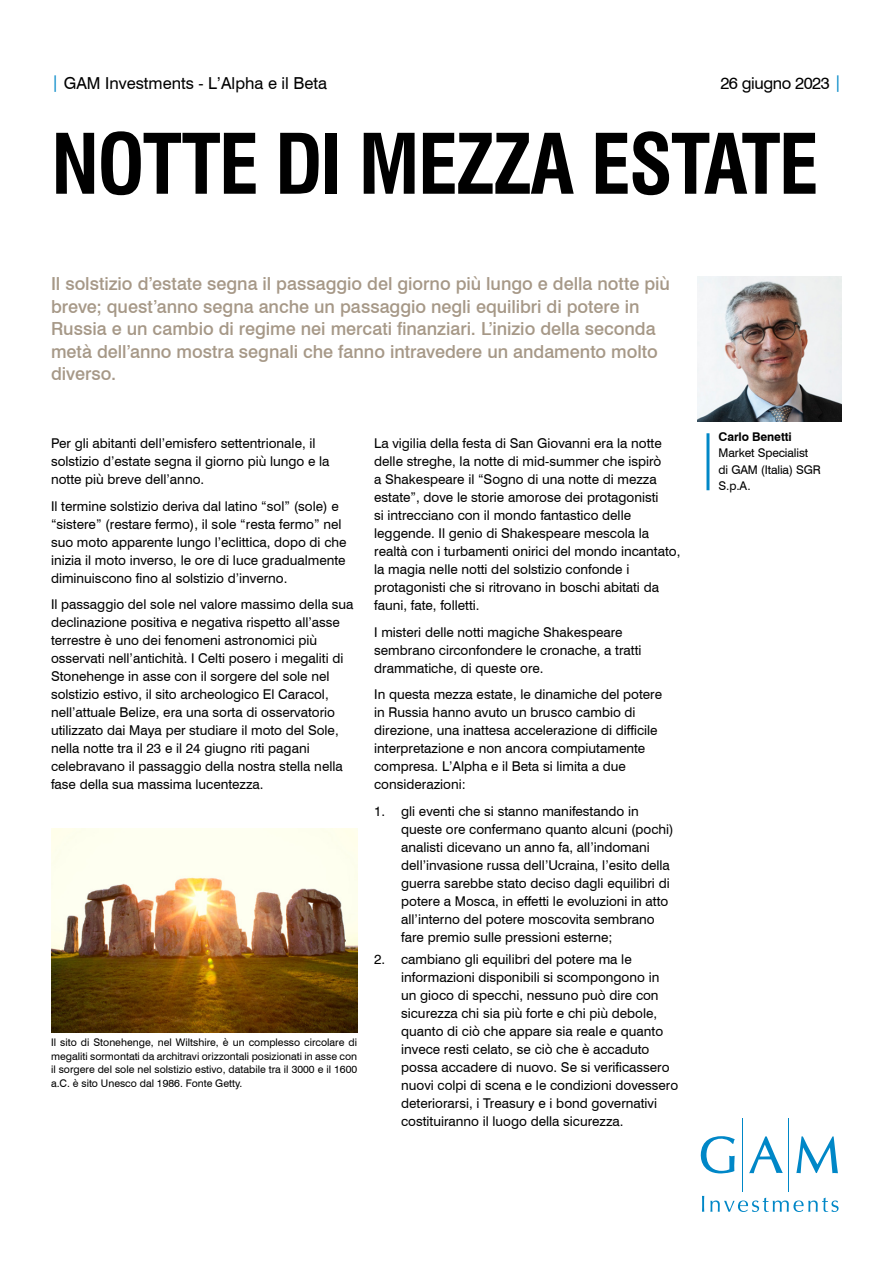
<style>
.page{position:relative;width:893px;height:1263px;background:#fff}
.page>*{position:absolute;margin:0;border:0;box-sizing:border-box;transform-origin:0 0}
.t1{font:700 condensed 81px "Swiss 721 BT";letter-spacing:-.025em;color:#000}
.SUBTITLE{font:500 18px/22.5px "Swiss 721 BT";color:#a69887}
.t2{font:16.5px "Swiss 721 BT";color:#000}
.t3{font:16.5px "Swiss 721 BT";letter-spacing:-.025em;color:#000}
.BODY_text{font:13.5px/18px "Swiss 721 BT";color:#000}
.t4{font:12px/16.5px "Swiss 721 BT";letter-spacing:-.01em;color:#000}
.DISCLAIMER{font:10.5px/13.5px "Swiss 721 BT";color:#000;text-align:justify}
.s1{color:#0087c7}
.s2{font-weight:700}
</style>
<div class="page">
<img style="left:51px;top:829px;width:306px;height:204px">
<img style="left:697px;top:276px;width:145px;height:145px">
<hr style="left:742px;top:1118px;width:1px;height:74px;background:#0087c7">
<hr style="left:789px;top:1118px;width:1px;height:74px;background:#0087c7">
<svg style="left:701px;top:1136px;width:34px;height:37px"></svg>
<svg style="left:749px;top:1136px;width:34px;height:37px"></svg>
<svg style="left:796px;top:1136px;width:42px;height:37px"></svg>
<svg style="left:702px;top:1196px;width:2px;height:16px"></svg>
<svg style="left:710px;top:1197px;width:128px;height:15px"></svg>
<hr style="left:706px;top:433px;width:3px;height:57px;background:#0087c7">
<p class="t2" style="left:51px;top:73px;width:277px"><span class="s1">|</span> GAM Investments - L’Alpha e il Beta</p>
<p class="t3" style="left:720px;top:73px;width:123px">26 giugno 2023 <span class="s1">|</span></p>
<p class="t1" style="left:51px;top:116px;width:769px">NOTTE DI MEZZA ESTATE</p>
<p class="SUBTITLE" style="left:51px;top:272px;width:620px">Il solstizio d’estate segna il passaggio del giorno più lungo e della notte più breve; quest’anno segna anche un passaggio negli equilibri di potere in Russia e un cambio di regime nei mercati finanziari. L’inizio della seconda metà dell’anno mostra segnali che fanno intravedere un andamento molto diverso.</p>
<p class="BODY_text" style="left:51px;top:434px;width:280px">Per gli abitanti dell’emisfero settentrionale, il solstizio d’estate segna il giorno più lungo e la notte più breve dell’anno.</p>
<p class="BODY_text" style="left:51px;top:497px;width:297px">Il termine solstizio deriva dal latino “sol” (sole) e “sistere” (restare fermo), il sole “resta fermo” nel suo moto apparente lungo l’eclittica, dopo di che inizia il moto inverso, le ore di luce gradualmente diminuiscono fino al solstizio d’inverno.</p>
<p class="BODY_text" style="left:51px;top:595px;width:304px">Il passaggio del sole nel valore massimo della sua declinazione positiva e negativa rispetto all’asse terrestre è uno dei fenomeni astronomici più osservati nell’antichità. I Celti posero i megaliti di Stonehenge in asse con il sorgere del sole nel solstizio estivo, il sito archeologico El Caracol, nell’attuale Belize, era una sorta di osservatorio utilizzato dai Maya per studiare il moto del Sole, nella notte tra il 23 e il 24 giugno riti pagani celebravano il passaggio della nostra stella nella fase della sua massima lucentezza.</p>
<p class="DISCLAIMER" style="left:51px;top:1035px;width:308px">Il sito di Stonehenge, nel Wiltshire, è un complesso circolare di megaliti sormontati da architravi orizzontali posizionati in asse con il sorgere del sole nel solstizio estivo, databile tra il 3000 e il 1600 a.C. è sito Unesco dal 1986. Fonte Getty.</p>
<p class="BODY_text" style="left:374px;top:434px;width:308px">La vigilia della festa di San Giovanni era la notte delle streghe, la notte di mid-summer che ispirò<br>a Shakespeare il “Sogno di una notte di mezza estate”, dove le storie amorose dei protagonisti<br>si intrecciano con il mondo fantastico delle leggende. Il genio di Shakespeare mescola la realtà con i turbamenti onirici del mondo incantato, la magia nelle notti del solstizio confonde i protagonisti che si ritrovano in boschi abitati da fauni, fate, folletti.</p>
<p class="BODY_text" style="left:374px;top:623px;width:269px">I misteri delle notti magiche Shakespeare sembrano circonfondere le cronache, a tratti drammatiche, di queste ore.</p>
<p class="BODY_text" style="left:374px;top:685px;width:289px">In questa mezza estate, le dinamiche del potere in Russia hanno avuto un brusco cambio di direzione, una inattesa accelerazione di difficile interpretazione e non ancora compiutamente compresa. L’Alpha e il Beta si limita a due considerazioni:</p>
<p class="BODY_text" style="left:401px;top:802px;width:274px;text-indent:-27px">1. gli eventi che si stanno manifestando in queste ore confermano quanto alcuni (pochi) analisti dicevano un anno fa, all’indomani dell’invasione russa dell’Ucraina, l’esito della guerra sarebbe stato deciso dagli equilibri di potere a Mosca, in effetti le evoluzioni in atto all’interno del potere moscovita sembrano fare premio sulle pressioni esterne;</p>
<p class="BODY_text" style="left:401px;top:950px;width:279px;text-indent:-27px">2. cambiano gli equilibri del potere ma le informazioni disponibili si scompongono in<br>un gioco di specchi, nessuno può dire con sicurezza chi sia più forte e chi più debole, quanto di ciò che appare sia reale e quanto invece resti celato, se ciò che è accaduto possa accadere di nuovo. Se si verificassero nuovi colpi di scena e le condizioni dovessero deteriorarsi, i Treasury e i bond governativi costituiranno il luogo della sicurezza.</p>
<p class="t4" style="left:719px;top:428px;width:104px"><span class="s2">Carlo Benetti<br></span>Market Specialist di GAM (Italia) SGR<br>S.p.A.</p>
</div>
